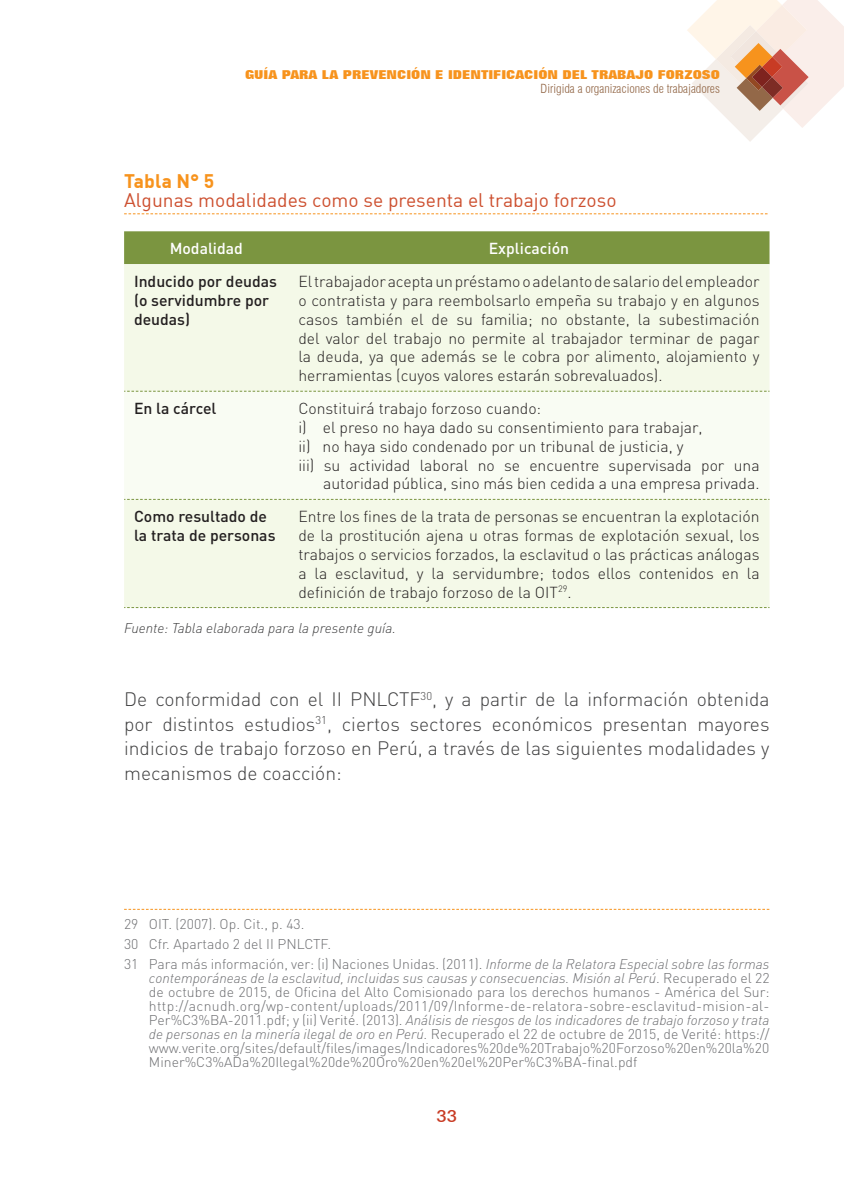
<style>
.page{position:relative;width:844px;height:1191px;background:#fff}
.page>*{position:absolute;margin:0;border:0;box-sizing:border-box;transform-origin:0 0}
.t1{font:300 19.25px/24.5px "DIN";color:#3e3e3f;text-align:justify}
.t2{font:19.25px "DIN";color:#cd5030}
.t3{font:700 19.25px "DIN";letter-spacing:.005em;color:#f7931d}
.t4{font:500 17.5px "Folio BT";color:#c83b24}
.t5{font:300 15.75px/18.9px "DIN";color:#231f20;text-align:justify}
.t6{font:500 15.75px/18.9px "DIN";color:#231f20}
.t7{font:500 15.75px "DIN";color:#fff}
.t8{font:300 14px/14px "DIN";color:#6c6d70}
.t9{font:italic 300 14px "DIN";color:#3e3e3f}
.t10{font:800 12.25px "Folio BT";color:#f7931d}
.t11{font:300 condensed 12.25px "Swiss 721 BT";color:#936848}
.s1{font-style:italic}
</style>
<div class="page">
<svg style="left:687px;top:0;width:156px;height:142px"></svg>
<svg style="left:124px;top:213px;width:643px;height:1px"></svg>
<div style="left:124px;top:231px;width:645px;height:33px;background:#7b9540"></div>
<div style="left:124px;top:264px;width:645px;height:343px;background:#f4f9e8"></div>
<div style="left:124px;top:392px;width:645px;height:107px;background:#f9fcf3"></div>
<svg style="left:124px;top:391px;width:645px;height:1px"></svg>
<svg style="left:124px;top:499px;width:645px;height:1px"></svg>
<svg style="left:124px;top:607px;width:645px;height:1px"></svg>
<svg style="left:124px;top:909px;width:645px;height:1px"></svg>
<p class="t10" style="left:245px;top:67px;width:476px">GUÍA PARA LA PREVENCIÓN E IDENTIFICACIÓN DEL TRABAJO FORZOSO</p>
<p class="t11" style="left:540px;top:82px;width:181px">Dirigida a organizaciones de trabajadores</p>
<p class="t3" style="left:124px;top:168px;width:92px">Tabla N° 5</p>
<p class="t2" style="left:124px;top:188px;width:494px">Algunas modalidades como se presenta el trabajo forzoso</p>
<p class="t7" style="left:170px;top:238px;width:75px">Modalidad</p>
<p class="t7" style="left:488px;top:238px;width:82px">Explicación</p>
<p class="t6" style="left:134px;top:271px;width:144px">Inducido por deudas (o servidumbre por deudas)</p>
<p class="t5" style="left:298px;top:271px;width:462px">El trabajador acepta un préstamo o adelanto de salario del empleador o contratista y para reembolsarlo empeña su trabajo y en algunos casos también el de su familia; no obstante, la subestimación del valor del trabajo no permite al trabajador terminar de pagar la deuda, ya que además se le cobra por alimento, alojamiento y herramientas (cuyos valores estarán sobrevaluados).</p>
<p class="t6" style="left:134px;top:398px;width:84px">En la cárcel</p>
<p class="t5" style="left:298px;top:398px;width:244px">Constituirá trabajo forzoso cuando:</p>
<p class="t5" style="left:298px;top:417px;width:405px">i) el preso no haya dado su consentimiento para trabajar,</p>
<p class="t5" style="left:298px;top:436px;width:386px">ii) no haya sido condenado por un tribunal de justicia, y</p>
<p class="t5" style="left:298px;top:455px;width:462px">iii) su actividad laboral no se encuentre supervisada por una</p>
<p class="t5" style="left:323px;top:474px;width:437px">autoridad pública, sino más bien cedida a una empresa privada.</p>
<p class="t6" style="left:134px;top:506px;width:143px">Como resultado de la trata de personas</p>
<p class="t5" style="left:298px;top:507px;width:462px">Entre los fines de la trata de personas se encuentran la explotación de la prostitución ajena u otras formas de explotación sexual, los trabajos o servicios forzados, la esclavitud o las prácticas análogas a la esclavitud, y la servidumbre; todos ellos contenidos en la definición de trabajo forzoso de la OIT<sup>29</sup>.</p>
<p class="t9" style="left:124px;top:619px;width:273px">Fuente: Tabla elaborada para la presente guía.</p>
<p class="t1" style="left:124px;top:686px;width:646px">De conformidad con el II PNLCTF<sup>30</sup>, y a partir de la información obtenida por distintos estudios<sup>31</sup>, ciertos sectores económicos presentan mayores indicios de trabajo forzoso en Perú, a través de las siguientes modalidades y mecanismos de coacción:</p>
<p class="t8" style="left:124px;top:914px;width:646px;line-height:19.8px">29 OIT. (2007). Op. Cit., p. 43.<br>30 Cfr. Apartado 2 del II PNLCTF.<br>31 Para más información, ver: (i) Naciones Unidas. (2011). <span class="s1">Informe de la Relatora Especial sobre las formas</span></p>
<p class="t8" style="left:149px;top:970px;width:622px;text-align:justify"><span class="s1">contemporáneas de la esclavitud, incluidas sus causas y consecuencias. Misión al Perú</span>. Recuperado el 22 de octubre de 2015, de Oficina del Alto Comisionado para los derechos humanos - América del Sur: http://acnudh.org/wp-content/uploads/2011/09/Informe-de-relatora-sobre-esclavitud-mision-al-Per%C3%BA-2011.pdf; y (ii) Verité. (2013). <span class="s1">Análisis de riesgos de los indicadores de trabajo forzoso y trata de personas en la minería ilegal de oro en Perú.</span> Recuperado el 22 de octubre de 2015, de Verité: https:// www.verite.org/sites/default/files/images/Indicadores%20de%20Trabajo%20Forzoso%20en%20la%20<br>Miner%C3%ADa%20Ilegal%20de%20Oro%20en%20el%20Per%C3%BA-final.pdf</p>
<p class="t4" style="left:436px;top:1104px;width:22px">33</p>
</div>
